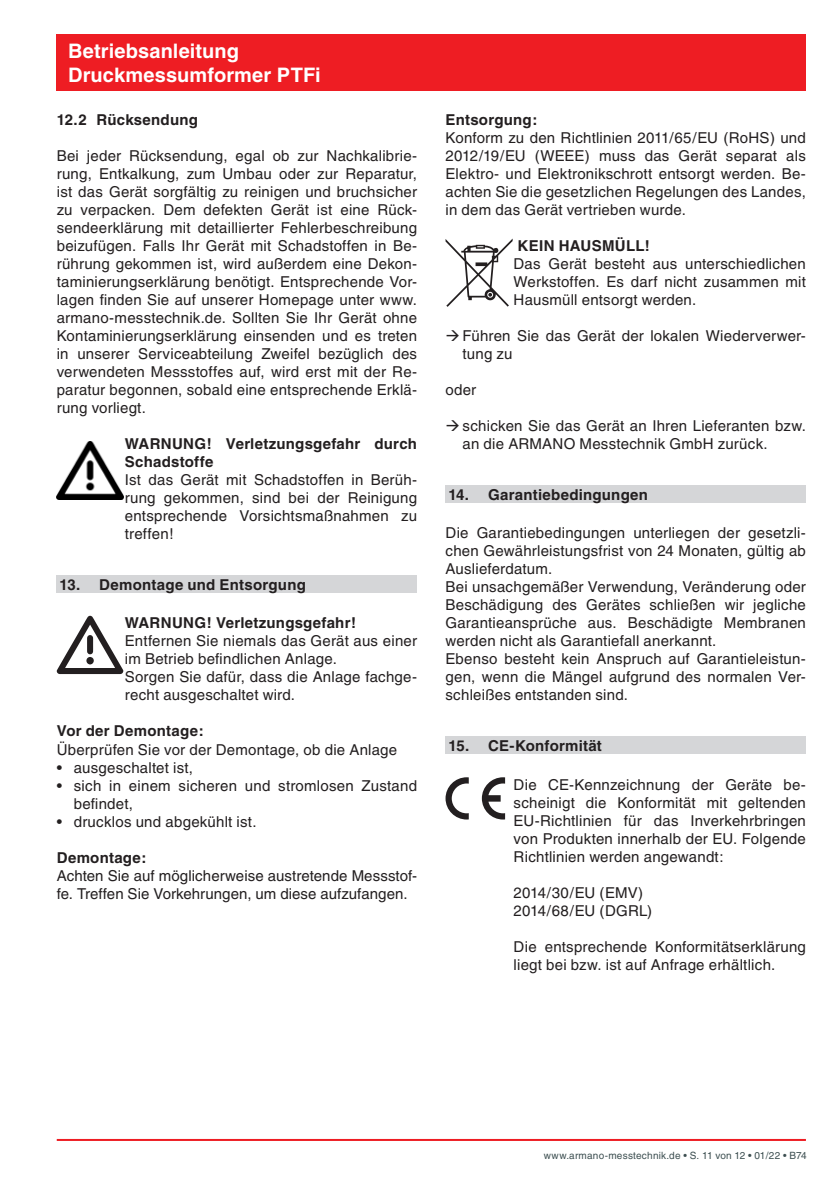
<style>
.page{position:relative;width:840px;height:1191px;background:#fff}
.page>*{position:absolute;margin:0;border:0;box-sizing:border-box;transform-origin:0 0}
.t1{font:700 20px/24px "Helvetica";letter-spacing:.005em;color:#fff}
.t2{font:15px/18px "Helvetica";letter-spacing:.015em;color:#231f20}
.t3{font:700 15px/18px "Helvetica";letter-spacing:.015em;color:#231f20}
.t4{font:10px "Helvetica";letter-spacing:.02em;color:#3d4f51}
</style>
<div class="page">
<hr style="left:57px;top:1139px;width:748px;height:2px;background:#ee1d23">
<div style="left:57px;top:34px;width:748px;height:57px;background:#ee1d23"></div>
<img style="left:57px;top:441px;width:66px;height:59px">
<div style="left:57px;top:575px;width:360px;height:17px;background:#d5d6d8"></div>
<svg style="left:57px;top:616px;width:66px;height:58px"></svg>
<div style="left:86px;top:657px;width:8px;height:7px;background:#231f20;border-radius:50%"></div>
<svg style="left:445px;top:239px;width:67px;height:68px"></svg>
<div style="left:445px;top:485px;width:360px;height:17px;background:#d5d6d8"></div>
<div style="left:445px;top:736px;width:360px;height:17px;background:#d5d6d8"></div>
<svg style="left:445px;top:777px;width:23px;height:42px"></svg>
<svg style="left:481px;top:777px;width:24px;height:42px"></svg>
<h1 class="t1" style="left:68px;top:39px;width:254px">Betriebsanleitung<br>Druckmessumformer PTFi</h1>
<p class="t3" style="left:57px;top:110px;width:143px">12.2 Rücksendung</p>
<p class="t2" style="left:57px;top:147px;width:362px;text-align:justify">Bei jeder Rücksendung, egal ob zur Nachkalibrie&shy;rung, Entkalkung, zum Umbau oder zur Reparatur, ist das Gerät sorgfältig zu reinigen und bruchsicher zu verpacken. Dem defekten Gerät ist eine Rück&shy;sendeerklärung mit detaillierter Fehlerbeschreibung beizufügen. Falls Ihr Gerät mit Schadstoffen in Be&shy;rührung gekommen ist, wird außerdem eine Dekon&shy;taminierungserklärung benötigt. Entsprechende Vor&shy;lagen finden Sie auf unserer Homepage unter www. armano-messtechnik.de. Sollten Sie Ihr Gerät ohne Kontaminierungserklärung einsenden und es treten in unserer Serviceabteilung Zweifel bezüglich des verwendeten Messstoffes auf, wird erst mit der Re&shy;paratur begonnen, sobald eine entsprechende Erklä&shy;rung vorliegt.</p>
<p class="t3" style="left:125px;top:434px;width:293px">WARNUNG! Verletzungsgefahr durch<br>Schadstoffe</p>
<p class="t2" style="left:125px;top:471px;width:293px;text-align:justify">Ist das Gerät mit Schadstoffen in Berüh&shy;rung gekommen, sind bei der Reinigung entsprechende Vorsichtsmaßnahmen zu treffen!</p>
<p class="t3" style="left:60px;top:575px;width:248px">13. Demontage und Entsorgung</p>
<p class="t3" style="left:125px;top:614px;width:232px">WARNUNG! Verletzungsgefahr!</p>
<p class="t2" style="left:125px;top:632px;width:293px">Entfernen Sie niemals das Gerät aus einer im Betrieb befindlichen Anlage.<br>Sorgen Sie dafür, dass die Anlage fachge&shy;recht ausgeschaltet wird.</p>
<p class="t3" style="left:57px;top:722px;width:148px">Vor der Demontage:</p>
<p class="t2" style="left:57px;top:740px;width:342px">Überprüfen Sie vor der Demontage, ob die Anlage</p>
<p class="t2" style="left:57px;top:758px;width:138px">• ausgeschaltet ist,</p>
<p class="t2" style="left:74px;top:776px;width:344px;text-indent:-17px">• sich in einem sicheren und stromlosen Zustand befindet,</p>
<p class="t2" style="left:57px;top:812px;width:201px">• drucklos und abgekühlt ist.</p>
<p class="t3" style="left:57px;top:848px;width:91px">Demontage:</p>
<p class="t2" style="left:57px;top:866px;width:362px">Achten Sie auf möglicherweise austretende Messstof&shy;fe. Treffen Sie Vorkehrungen, um diese aufzufangen.</p>
<p class="t3" style="left:445px;top:110px;width:93px">Entsorgung:</p>
<p class="t2" style="left:445px;top:129px;width:361px;text-align:justify">Konform zu den Richtlinien 2011/65/EU (RoHS) und 2012/19/EU (WEEE) muss das Gerät separat als Elektro- und Elektronikschrott entsorgt werden. Be&shy;achten Sie die gesetzlichen Regelungen des Landes, in dem das Gerät vertrieben wurde.</p>
<p class="t3" style="left:517px;top:236px;width:134px">KEIN HAUSMÜLL!</p>
<p class="t2" style="left:513px;top:255px;width:293px;text-align:justify">Das Gerät besteht aus unterschiedlichen Werkstoffen. Es darf nicht zusammen mit Hausmüll entsorgt werden.</p>
<p class="t2" style="left:462px;top:327px;width:344px">Führen Sie das Gerät der lokalen Wiederverwer&shy;tung zu</p>
<p class="t2" style="left:445px;top:381px;width:32px">oder</p>
<p class="t2" style="left:462px;top:417px;width:344px">schicken Sie das Gerät an Ihren Lieferanten bzw. an die ARMANO Messtechnik GmbH zurück.</p>
<p class="t3" style="left:448px;top:485px;width:201px">14. Garantiebedingungen</p>
<p class="t2" style="left:445px;top:524px;width:362px">Die Garantiebedingungen unterliegen der gesetzli&shy;chen Gewährleistungsfrist von 24 Monaten, gültig ab Auslieferdatum.<br>Bei unsachgemäßer Verwendung, Veränderung oder Beschädigung des Gerätes schließen wir jegliche Garantieansprüche aus. Beschädigte Membranen werden nicht als Garantiefall anerkannt.<br>Ebenso besteht kein Anspruch auf Garantieleistun&shy;gen, wenn die Mängel aufgrund des normalen Ver&shy;schleißes entstanden sind.</p>
<p class="t3" style="left:448px;top:736px;width:155px">15. CE-Konformität</p>
<p class="t2" style="left:513px;top:775px;width:293px;text-align:justify">Die CE-Kennzeichnung der Geräte be&shy;scheinigt die Konformität mit geltenden EU-Richtlinien für das Inverkehrbringen von Produkten innerhalb der EU. Folgende Richtlinien werden angewandt:</p>
<p class="t2" style="left:513px;top:883px;width:140px">2014/30/EU (EMV)<br>2014/68/EU (DGRL)</p>
<p class="t2" style="left:513px;top:937px;width:293px">Die entsprechende Konformitätserklärung liegt bei bzw. ist auf Anfrage erhältlich.</p>
<p class="t4" style="left:543px;top:1149px;width:264px">www.armano-messtechnik.de • S. 11 von 12 • 01/22 • B74</p>
</div>
